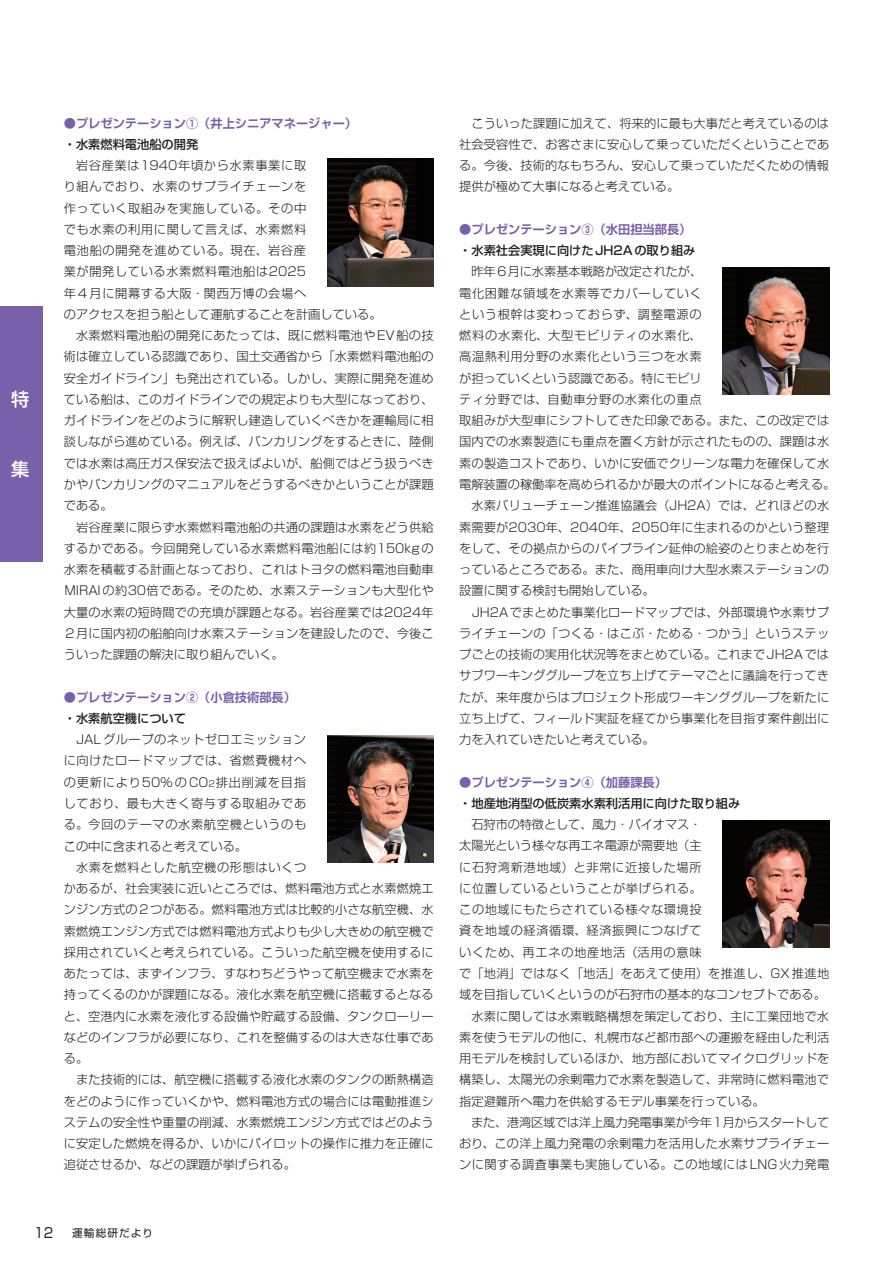
<style>
.page{position:relative;width:893px;height:1263px;background:#fff}
.page>*{position:absolute;margin:0;border:0;box-sizing:border-box;transform-origin:0 0}
.t1{font:500 18px "Shin Go Pr 6 N";color:#fff}
.t2{font:13.8px "Shin Go Pr 6 N";color:#231f20;scale:.9 1}
.t3{font:300 12.15px/21.3px "Shin Go Pr 6 N";letter-spacing:.01em;color:#231f20;text-align:justify}
.t4{font:300 12.15px "Shin Go Pr 6 N";letter-spacing:.05em;color:#231f20}
.t5{font:700 12.15px "Shin Go Pr 6 N De";color:#7960aa}
.t6{font:500 12.15px "Shin Go Pr 6 N";color:#231f20}
.t7{font:300 12.15px "Shin Go Pr 6 N";letter-spacing:-.01em;color:#231f20}
.t8{font:300 12.15px "Shin Go Pr 6 N";letter-spacing:.055em;color:#231f20}
.t9{font:300 12.15px "Shin Go Pr 6 N";letter-spacing:.06em;color:#231f20}
.t10{font:300 12.15px "Shin Go Pr 6 N";letter-spacing:.045em;color:#231f20}
.t11{font:300 12.15px "Shin Go Pr 6 N";letter-spacing:.035em;color:#231f20}
.t12{font:300 12.15px "Shin Go Pr 6 N";letter-spacing:-.015em;color:#231f20}
.t13{font:300 12.15px "Shin Go Pr 6 N";letter-spacing:.03em;color:#231f20}
.t14{font:10.65px "Shin Go Pr 6 N";letter-spacing:.1em;color:#231f20}
.s1{font-size:8.55px}
</style>
<div class="page">
<img style="left:327px;top:159px;width:107px;height:127px">
<img style="left:327px;top:735px;width:107px;height:127px">
<img style="left:723px;top:267px;width:106px;height:128px">
<img style="left:723px;top:820px;width:106px;height:128px">
<div style="left:0;top:306px;width:43px;height:255px;background:#7960aa"></div>
<h1 class="t1" style="left:11px;top:384px;width:19px">特</h1>
<h1 class="t1" style="left:11px;top:454px;width:19px">集</h1>
<p class="t5" style="left:64px;top:113px;width:295px">●プレゼンテーション①（井上シニアマネージャー）</p>
<p class="t6" style="left:64px;top:134px;width:136px">・水素燃料電池船の開発</p>
<p class="t8" style="left:76px;top:155px;width:232px">岩谷産業は1940年頃から水素事業に取</p>
<p class="t4" style="left:64px;top:177px;width:244px">り組んでおり、水素のサプライチェーンを</p>
<p class="t4" style="left:64px;top:198px;width:244px">作っていく取組みを実施している。その中</p>
<p class="t4" style="left:64px;top:219px;width:244px">でも水素の利用に関して言えば、水素燃料</p>
<p class="t9" style="left:64px;top:241px;width:244px">電池船の開発を進めている。現在、岩谷産</p>
<p class="t4" style="left:64px;top:262px;width:244px">業が開発している水素燃料電池船は2025</p>
<p class="t4" style="left:64px;top:283px;width:244px">年４月に開幕する大阪・関西万博の会場へ</p>
<p class="t3" style="left:64px;top:303px;width:319px">のアクセスを担う船として運航することを計画している。</p>
<p class="t3" style="left:76px;top:324px;width:359px">水素燃料電池船の開発にあたっては、既に燃料電池やEV船の技</p>
<p class="t3" style="left:64px;top:345px;width:371px">術は確立している認識であり、国土交通省から「水素燃料電池船の</p>
<p class="t3" style="left:64px;top:366px;width:371px">安全ガイドライン」も発出されている。しかし、実際に開発を進め</p>
<p class="t3" style="left:64px;top:388px;width:371px">ている船は、このガイドラインでの規定よりも大型になっており、</p>
<p class="t3" style="left:64px;top:409px;width:371px">ガイドラインをどのように解釈し建造していくべきかを運輸局に相</p>
<p class="t3" style="left:64px;top:430px;width:371px">談しながら進めている。例えば、バンカリングをするときに、陸側</p>
<p class="t3" style="left:64px;top:451px;width:372px">では水素は高圧ガス保安法で扱えばよいが、船側ではどう扱うべき</p>
<p class="t3" style="left:64px;top:473px;width:371px">かやバンカリングのマニュアルをどうするべきかということが課題</p>
<p class="t3" style="left:64px;top:494px;width:50px">である。</p>
<p class="t3" style="left:76px;top:515px;width:359px">岩谷産業に限らず水素燃料電池船の共通の課題は水素をどう供給</p>
<p class="t3" style="left:64px;top:536px;width:371px">するかである。今回開発している水素燃料電池船には約150kgの</p>
<p class="t3" style="left:64px;top:558px;width:372px">水素を積載する計画となっており、これはトヨタの燃料電池自動車</p>
<p class="t3" style="left:64px;top:579px;width:371px">MIRAIの約30倍である。そのため、水素ステーションも大型化や</p>
<p class="t3" style="left:64px;top:600px;width:371px">大量の水素の短時間での充填が課題となる。岩谷産業では2024年</p>
<p class="t3" style="left:64px;top:621px;width:372px">２月に国内初の船舶向け水素ステーションを建設したので、今後こ</p>
<p class="t3" style="left:64px;top:643px;width:222px">ういった課題の解決に取り組んでいく。</p>
<p class="t5" style="left:64px;top:687px;width:234px">●プレゼンテーション②（小倉技術部長）</p>
<p class="t6" style="left:64px;top:708px;width:124px">・水素航空機について</p>
<p class="t3" style="left:64px;top:728px;width:244px;text-indent:13px">JALグループのネットゼロエミッションに向けたロードマップでは、省燃費機材への更新により50%のCO<span class="s1">2</span>排出削減を目指しており、最も大きく寄与する取組みである。今回のテーマの水素航空機というのもこの中に含まれると考えている。</p>
<p class="t3" style="left:64px;top:855px;width:372px;text-align:left;text-indent:12px">水素を燃料とした航空機の形態はいくつ<br>かあるが、社会実装に近いところでは、燃料電池方式と水素燃焼エンジン方式の２つがある。燃料電池方式は比較的小さな航空機、水素燃焼エンジン方式では燃料電池方式よりも少し大きめの航空機で採用されていくと考えられている。こういった航空機を使用するにあたっては、まずインフラ、すなわちどうやって航空機まで水素を持ってくるのかが課題になる。液化水素を航空機に搭載するとなると、空港内に水素を液化する設備や貯蔵する設備、タンクローリーなどのインフラが必要になり、これを整備するのは大きな仕事である。</p>
<p class="t3" style="left:64px;top:1068px;width:372px;text-indent:12px">また技術的には、航空機に搭載する液化水素のタンクの断熱構造をどのように作っていくかや、燃料電池方式の場合には電動推進システムの安全性や重量の削減、水素燃焼エンジン方式ではどのように安定した燃焼を得るか、いかにパイロットの操作に推力を正確に追従させるか、などの課題が挙げられる。</p>
<p class="t2" style="left:34px;top:1221px;width:22px">12</p>
<p class="t14" style="left:72px;top:1224px;width:82px">運輸総研だより</p>
<p class="t3" style="left:459px;top:111px;width:372px;text-indent:12px">こういった課題に加えて、将来的に最も大事だと考えているのは社会受容性で、お客さまに安心して乗っていただくということである。今後、技術的なもちろん、安心して乗っていただくための情報提供が極めて大事になると考えている。</p>
<p class="t5" style="left:459px;top:219px;width:234px">●プレゼンテーション③（水田担当部長）</p>
<p class="t6" style="left:459px;top:241px;width:238px">・水素社会実現に向けたJH2Aの取り組み</p>
<p class="t3" style="left:471px;top:260px;width:232px">昨年６月に水素基本戦略が改定されたが、</p>
<p class="t10" style="left:459px;top:283px;width:244px">電化困難な領域を水素等でカバーしていく</p>
<p class="t8" style="left:459px;top:304px;width:244px">という根幹は変わっておらず、調整電源の</p>
<p class="t9" style="left:459px;top:326px;width:244px">燃料の水素化、大型モビリティの水素化、</p>
<p class="t4" style="left:459px;top:347px;width:244px">高温熱利用分野の水素化という三つを水素</p>
<p class="t7" style="left:459px;top:368px;width:244px">が担っていくという認識である。特にモビリ</p>
<p class="t8" style="left:459px;top:389px;width:244px">ティ分野では、自動車分野の水素化の重点</p>
<p class="t3" style="left:459px;top:409px;width:371px">取組みが大型車にシフトしてきた印象である。また、この改定では</p>
<p class="t3" style="left:459px;top:430px;width:372px">国内での水素製造にも重点を置く方針が示されたものの、課題は水</p>
<p class="t3" style="left:459px;top:451px;width:371px">素の製造コストであり、いかに安価でクリーンな電力を確保して水</p>
<p class="t3" style="left:459px;top:473px;width:378px">電解装置の稼働率を高められるかが最大のポイントになると考える。</p>
<p class="t3" style="left:471px;top:494px;width:359px">水素バリューチェーン推進協議会（JH2A）では、どれほどの水</p>
<p class="t3" style="left:459px;top:515px;width:371px">素需要が2030年、2040年、2050年に生まれるのかという整理</p>
<p class="t3" style="left:459px;top:536px;width:372px">をして、その拠点からのパイプライン延伸の絵姿のとりまとめを行</p>
<p class="t3" style="left:459px;top:558px;width:371px">っているところである。また、商用車向け大型水素ステーションの</p>
<p class="t3" style="left:459px;top:579px;width:197px">設置に関する検討も開始している。</p>
<p class="t3" style="left:472px;top:600px;width:359px">JH2Aでまとめた事業化ロードマップでは、外部環境や水素サプ</p>
<p class="t3" style="left:459px;top:621px;width:371px">ライチェーンの「つくる・はこぶ・ためる・つかう」というステッ</p>
<p class="t3" style="left:459px;top:643px;width:371px">プごとの技術の実用化状況等をまとめている。これまでJH2Aでは</p>
<p class="t3" style="left:459px;top:664px;width:371px">サブワーキンググループを立ち上げてテーマごとに議論を行ってき</p>
<p class="t3" style="left:459px;top:685px;width:372px">たが、来年度からはプロジェクト形成ワーキンググループを新たに</p>
<p class="t3" style="left:459px;top:706px;width:372px">立ち上げて、フィールド実証を経てから事業化を目指す案件創出に</p>
<p class="t3" style="left:459px;top:728px;width:197px">力を入れていきたいと考えている。</p>
<p class="t5" style="left:459px;top:772px;width:209px">●プレゼンテーション④（加藤課長）</p>
<p class="t6" style="left:459px;top:793px;width:283px">・地産地消型の低炭素水素利活用に向けた取り組み</p>
<p class="t7" style="left:471px;top:814px;width:232px">石狩市の特徴として、風力・バイオマス・</p>
<p class="t7" style="left:459px;top:836px;width:244px">太陽光という様々な再エネ電源が需要地（主</p>
<p class="t4" style="left:459px;top:857px;width:244px">に石狩湾新港地域）と非常に近接した場所</p>
<p class="t4" style="left:459px;top:878px;width:244px">に位置しているということが挙げられる。</p>
<p class="t10" style="left:459px;top:900px;width:244px">この地域にもたらされている様々な環境投</p>
<p class="t4" style="left:459px;top:921px;width:244px">資を地域の経済循環、経済振興につなげて</p>
<p class="t9" style="left:459px;top:942px;width:244px">いくため、再エネの地産地活（活用の意味</p>
<p class="t11" style="left:459px;top:963px;width:371px">で「地消」ではなく「地活」をあえて使用）を推進し、GX推進地</p>
<p class="t3" style="left:459px;top:983px;width:368px">域を目指していくというのが石狩市の基本的なコンセプトである。</p>
<p class="t3" style="left:471px;top:1004px;width:359px">水素に関しては水素戦略構想を策定しており、主に工業団地で水</p>
<p class="t3" style="left:459px;top:1025px;width:372px">素を使うモデルの他に、札幌市など都市部への運搬を経由した利活</p>
<p class="t3" style="left:459px;top:1047px;width:372px">用モデルを検討しているほか、地方部においてマイクログリッドを</p>
<p class="t3" style="left:459px;top:1068px;width:371px">構築し、太陽光の余剰電力で水素を製造して、非常時に燃料電池で</p>
<p class="t3" style="left:459px;top:1089px;width:307px">指定避難所へ電力を供給するモデル事業を行っている。</p>
<p class="t12" style="left:471px;top:1112px;width:360px">また、港湾区域では洋上風力発電事業が今年１月からスタートして</p>
<p class="t3" style="left:459px;top:1132px;width:372px">おり、この洋上風力発電の余剰電力を活用した水素サプライチェー</p>
<p class="t13" style="left:459px;top:1155px;width:372px">ンに関する調査事業も実施している。この地域にはLNG火力発電</p>
</div>
